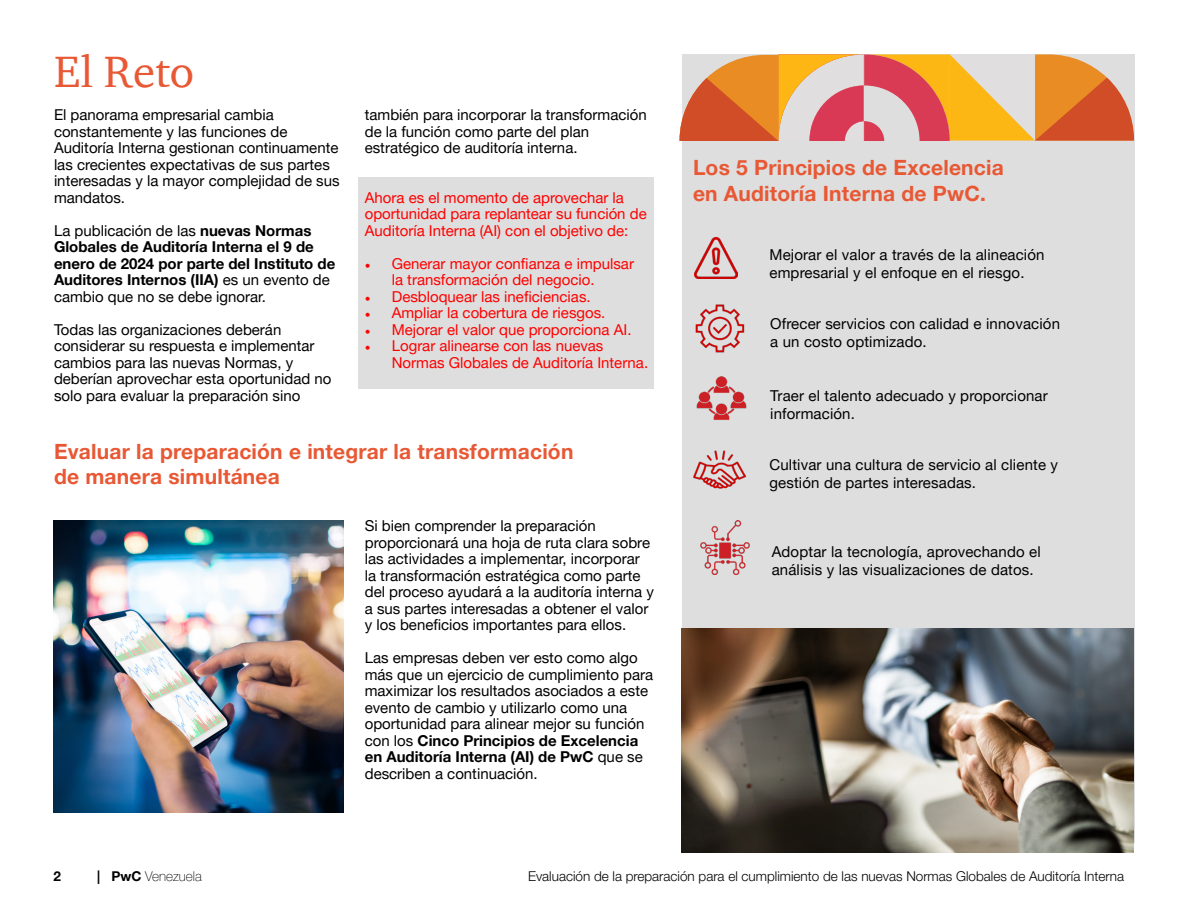
<style>
.page{position:relative;width:1188px;height:918px;background:#fff}
.page>*{position:absolute;margin:0;border:0;box-sizing:border-box;transform-origin:0 0}
.t1{font:45px "ITC Charter Com";color:#e85834}
.t2{font:700 21px/25.2px "Helvetica Neue LT Pro";letter-spacing:.01em;color:#e85834}
.t3{font:15px/16.5px "Helvetica Neue LT Pro";color:#000}
.t4{font:15px/16.5px "Helvetica Neue LT Pro";color:#f00}
.t5{font:700 15px/16.5px "Helvetica Neue LT Pro";color:#000}
.t6{font:300 13.5px "Helvetica Neue LT Pro";color:#000}
.t7{font:100 13.5px "Helvetica Neue LT Pro";color:#000}
.t8{font:700 13.5px "Helvetica Neue LT Pro";color:#000301}
.s1{font-weight:400}
.s2{font-family:"Minion Pro"}
.s3{font-weight:700}
</style>
<div class="page">
<div style="left:358px;top:177px;width:296px;height:211px;background:#dedede"></div>
<div style="left:682px;top:55px;width:453px;height:788px;background:#dedede"></div>
<svg style="left:680px;top:54px;width:454px;height:87px"></svg>
<img style="left:693px;top:450px;width:53px;height:39px">
<img style="left:695px;top:304px;width:50px;height:48px">
<img style="left:694px;top:237px;width:44px;height:42px">
<img style="left:696px;top:376px;width:51px;height:44px">
<img style="left:700px;top:521px;width:50px;height:54px">
<img style="left:53px;top:521px;width:291px;height:292px">
<img style="left:682px;top:628px;width:452px;height:225px">
<p class="t1" style="left:54px;top:44px;width:142px">El Reto</p>
<p class="t3" style="left:54px;top:106px;width:287px">El panorama empresarial cambia constantemente y las funciones de Auditoría Interna gestionan continuamente las crecientes expectativas de sus partes interesadas y la mayor complejidad de sus mandatos.</p>
<p class="t5" style="left:54px;top:222px;width:283px"><span class="s1">La publicación de las</span> nuevas Normas Globales de Auditoría Interna el 9 de enero de 2024 por parte del Instituto de Auditores Internos (IIA) <span class="s1">es un evento de cambio que no se debe ignorar.</span></p>
<p class="t3" style="left:54px;top:321px;width:279px">Todas las organizaciones deberán considerar su respuesta e implementar cambios para las nuevas Normas, y deberían aprovechar esta oportunidad no solo para evaluar la preparación sino</p>
<p class="t3" style="left:365px;top:106px;width:283px">también para incorporar la transformación de la función como parte del plan estratégico de auditoría interna.</p>
<p class="t4" style="left:365px;top:189px;width:284px">Ahora es el momento de aprovechar la oportunidad para replantear su función de<br>Auditoría Interna (AI) con el objetivo de:</p>
<p class="t4" style="left:392px;top:255px;width:244px;text-indent:-27px"><span class="s2">•</span> Generar mayor confianza e impulsar la transformación del negocio.</p>
<p class="t4" style="left:365px;top:288px;width:227px"><span class="s2">•</span> Desbloquear las ineficiencias.</p>
<p class="t4" style="left:365px;top:304px;width:242px"><span class="s2">•</span> Ampliar la cobertura de riesgos.</p>
<p class="t4" style="left:365px;top:321px;width:268px"><span class="s2">•</span> Mejorar el valor que proporciona AI.</p>
<p class="t4" style="left:392px;top:337px;width:258px;text-indent:-27px"><span class="s2">•</span> Lograr alinearse con las nuevas<br>Normas Globales de Auditoría Interna.</p>
<p class="t2" style="left:54px;top:438px;width:521px">Evaluar la preparación e integrar la transformación de manera simultánea</p>
<p class="t3" style="left:365px;top:517px;width:291px">Si bien comprender la preparación proporcionará una hoja de ruta clara sobre las actividades a implementar, incorporar la transformación estratégica como parte del proceso ayudará a la auditoría interna y a sus partes interesadas a obtener el valor y los beneficios importantes para ellos.</p>
<p class="t3" style="left:365px;top:649px;width:290px">Las empresas deben ver esto como algo más que un ejercicio de cumplimiento para maximizar los resultados asociados a este evento de cambio y utilizarlo como una oportunidad para alinear mejor su función con los <span class="s3">Cinco Principios de Excelencia en Auditoría Interna (AI) de PwC</span> que se describen a continuación.</p>
<p class="t2" style="left:693px;top:155px;width:312px">Los 5 Principios de Excelencia en Auditoría Interna de PwC.</p>
<p class="t3" style="left:770px;top:245px;width:277px;line-height:18px">Mejorar el valor a través de la alineación empresarial y el enfoque en el riesgo.</p>
<p class="t3" style="left:770px;top:315px;width:291px;line-height:18px">Ofrecer servicios con calidad e innovación a un costo optimizado.</p>
<p class="t3" style="left:770px;top:386px;width:279px;line-height:18px">Traer el talento adecuado y proporcionar información.</p>
<p class="t3" style="left:770px;top:455px;width:290px;line-height:18px">Cultivar una cultura de servicio al cliente y gestión de partes interesadas.</p>
<p class="t3" style="left:772px;top:543px;width:270px;line-height:18px">Adoptar la tecnología, aprovechando el análisis y las visualizaciones de datos.</p>
<p class="t8" style="left:53px;top:868px;width:9px">2</p>
<p class="t7" style="left:97px;top:868px;width:106px"><span class="s3">| PwC</span> Venezuela</p>
<p class="t6" style="left:528px;top:868px;width:598px">Evaluación de la preparación para el cumplimiento de las nuevas Normas Globales de Auditoría Interna</p>
</div>
